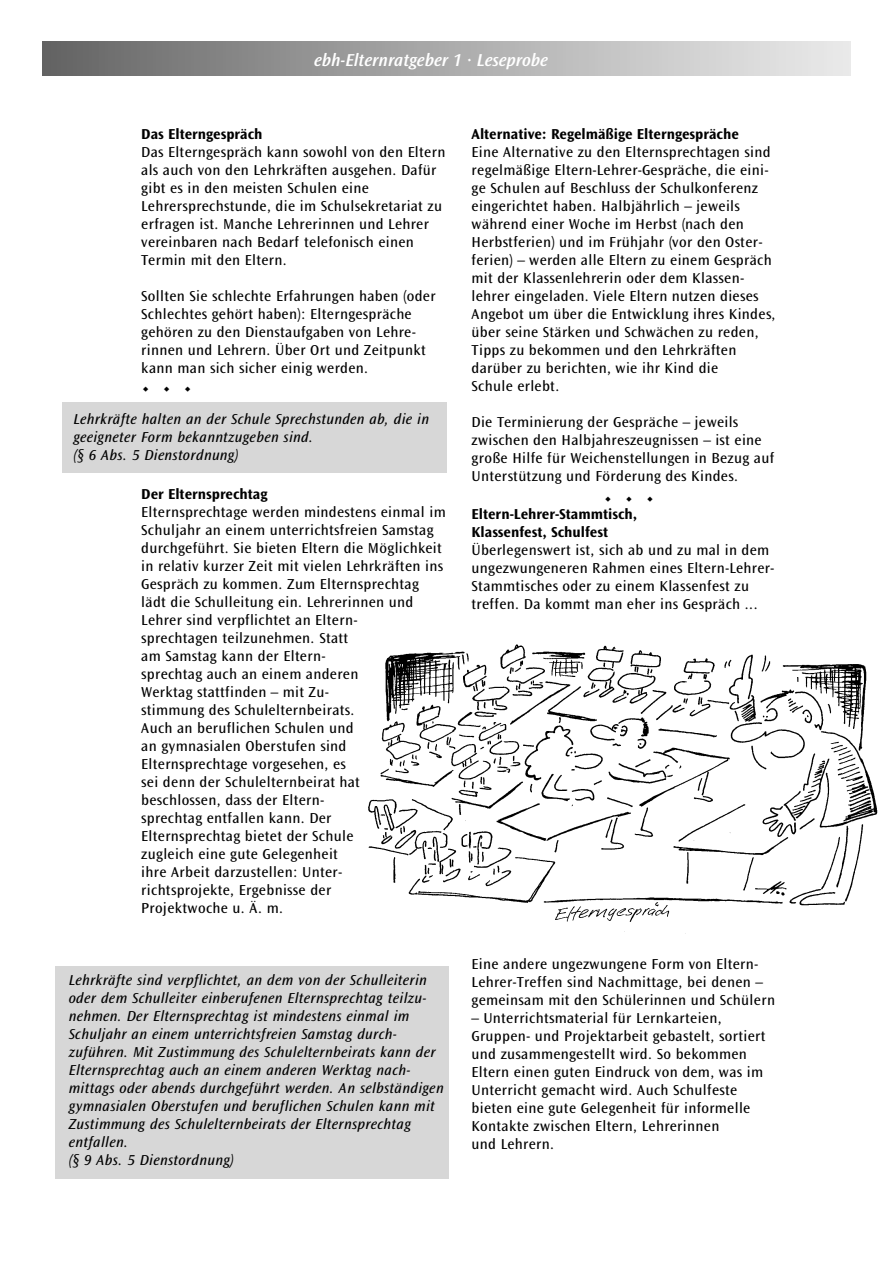
<style>
.page{position:relative;width:893px;height:1263px;background:#fff}
.page>*{position:absolute;margin:0;border:0;box-sizing:border-box;transform-origin:0 0}
.t1{font:36px "Ocean Sans";color:#000}
.t2{font:italic 600 18px "Ocean Sans";color:#fff}
.t3{font:15px/18px "Ocean Sans";letter-spacing:.02em;color:#000}
.t4{font:italic 15px/18px "Ocean Sans";letter-spacing:.02em;color:#000}
.t5{font:700 15px/18px "Ocean Sans";color:#000}
</style>
<div class="page">
<div style="left:63px;top:403px;width:384px;height:70px;background:#d7d7d7"></div>
<div style="left:55px;top:966px;width:394px;height:213px;background:#d7d7d7"></div>
<img style="left:368px;top:644px;width:510px;height:290px">
<div style="left:43px;top:42px;width:807px;height:34px;background:linear-gradient(to right,#666,#ededed)"></div>
<p class="t2" style="left:314px;top:53px;width:235px">ebh-Elternratgeber 1 · Leseprobe</p>
<p class="t5" style="left:141px;top:126px;width:123px">Das Elterngespräch</p>
<p class="t3" style="left:141px;top:144px;width:306px">Das Elterngespräch kann sowohl von den Eltern als auch von den Lehrkräften ausgehen. Dafür gibt es in den meisten Schulen eine Lehrersprechstunde, die im Schulsekretariat zu erfragen ist. Manche Lehrerinnen und Lehrer vereinbaren nach Bedarf telefonisch einen Termin mit den Eltern.</p>
<p class="t3" style="left:141px;top:288px;width:296px">Sollten Sie schlechte Erfahrungen haben (oder Schlechtes gehört haben): Elterngespräche gehören zu den Dienstaufgaben von Lehre -<br>r innen und Lehrern. Über Ort und Zeitpunkt kann man sich sicher einig werden.</p>
<h1 class="t1" style="left:141px;top:365px;width:52px">. . .</h1>
<p class="t4" style="left:73px;top:411px;width:357px">Lehrkräfte halten an der Schule Sprechstunden ab, die in geeigneter Form bekanntzugeben sind.<br>(§ 6 Abs. 5 Dienstordnung)</p>
<p class="t5" style="left:141px;top:486px;width:128px">Der Elternsprechtag</p>
<p class="t3" style="left:141px;top:504px;width:306px">Elternsprechtage werden mindestens einmal im Schuljahr an einem unterrichtsfreien Samstag durchgeführt. Sie bieten Eltern die Möglichkeit in relativ kurzer Zeit mit vielen Lehrkräften ins Gespräch zu kommen. Zum Elternsprechtag lädt die Schulleitung ein. Lehrerinnen und Lehrer sind verpflichtet an Eltern -<br>sprechtagen teilzunehmen. Statt<br>am Samstag kann der Eltern -<br>sprechtag auch an einem anderen<br>Werktag stattfinden – mit Zu -<br>stimmung des Schulelternbeirats.<br>Auch an beruflichen Schulen und<br>an gymnasialen Ober stufen sind Elternsprechtage vorgesehen, es<br>sei denn der Schulelternbeirat hat<br>beschlossen, dass der Eltern -<br>sprechtag entfallen kann. Der<br>Elternsprechtag bietet der Schule<br>zugleich eine gute Gelegenheit<br>ihre Arbeit darzustellen: Unter -<br>richtsprojekte, Ergebnisse der<br>Projekt woche u. Ä. m.</p>
<p class="t4" style="left:69px;top:972px;width:376px">Lehrkräfte sind verpflichtet, an dem von der Schulleiterin oder dem Schulleiter einberufenen Elternsprechtag teilzu&shy;nehmen. Der Elternsprechtag ist mindestens einmal im Schuljahr an einem unterrichtsfreien Samstag durch - zuführen. Mit Zustimmung des Schulelternbeirats kann der Elternsprechtag auch an einem anderen Werktag nach - mittags oder abends durchgeführt werden. An selbständigen gymnasialen Oberstufen und beruflichen Schulen kann mit Zustimmung des Schulelternbeirats der Elternsprechtag entfallen.<br>(§ 9 Abs. 5 Dienstordnung)</p>
<p class="t5" style="left:471px;top:126px;width:269px">Alternative: Regelmäßige Elterngespräche</p>
<p class="t3" style="left:471px;top:144px;width:305px">Eine Alternative zu den Elternsprechtagen sind regelmäßige Eltern-Lehrer-Gespräche, die eini&shy;ge Schulen auf Beschluss der Schulkonferenz eingerichtet haben. Halbjährlich – jeweils während einer Woche im Herbst (nach den Herbst ferien) und im Frühjahr (vor den Oster - ferien) – werden alle Eltern zu einem Gespräch mit der Klassen lehrerin oder dem Klassen - lehrer eingeladen. Viele Eltern nutzen dieses Angebot um über die Entwick lung ihres Kindes, über seine Stärken und Schwächen zu reden, Tipps zu bekommen und den Lehr kräften darüber zu berichten, wie ihr Kind die<br>Schule erlebt.</p>
<p class="t3" style="left:471px;top:414px;width:304px">Die Terminierung der Gespräche – jeweils zwischen den Halb jahreszeugnissen – ist eine große Hilfe für Weichen stellungen in Bezug auf Unterstützung und Förderung des Kindes.</p>
<h1 class="t1" style="left:604px;top:475px;width:52px">. . .</h1>
<p class="t5" style="left:471px;top:506px;width:167px">Eltern-Lehrer-Stammtisch,<br>Klassenfest, Schulfest</p>
<p class="t3" style="left:471px;top:542px;width:304px">Überlegenswert ist, sich ab und zu mal in dem ungezwungeneren Rahmen eines Eltern-Lehrer-Stammtisches oder zu einem Klassenfest zu treffen. Da kommt man eher ins Gespräch ...</p>
<p class="t3" style="left:471px;top:956px;width:305px">Eine andere ungezwungene Form von Eltern-<br>Lehrer-Treffen sind Nachmittage, bei denen – gemeinsam mit den Schülerinnen und Schülern</p>
<p class="t3" style="left:471px;top:1010px;width:295px">– Unterrichtsmaterial für Lern karteien, Gruppen- und Projektarbeit ge bas telt, sortiert und zusammengestellt wird. So bekommen Eltern einen guten Eindruck von dem, was im Unterricht gemacht wird. Auch Schulfeste bieten eine gute Gelegenheit für informelle Kontakte zwischen Eltern, Lehrer innen<br>und Lehrern.</p>
</div>
